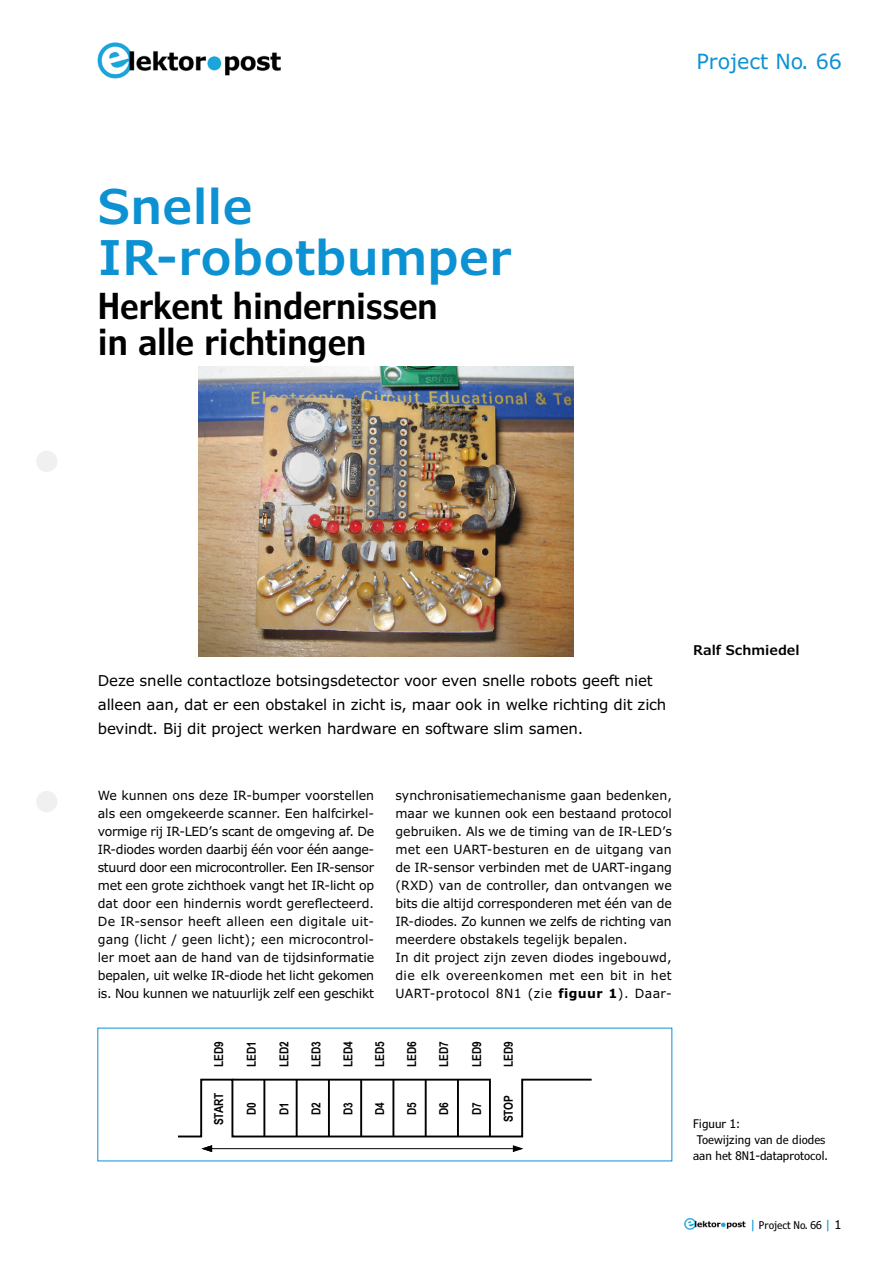
<style>
.page{position:relative;width:893px;height:1263px;background:#fff}
.page>*{position:absolute;margin:0;border:0;box-sizing:border-box;transform-origin:0 0}
.t1{font:600 48px/51px "Verdana Pro";color:#0c92d2}
.subtitle{font:600 condensed 36px/36px "Verdana Pro";color:#000}
.t2{font:21px "Verdana Pro";color:#0c92d2}
.summary{font:15px/24px "Verdana Pro";letter-spacing:-.01em;color:#000}
.author{font:600 13.5px "Verdana Pro";color:#000}
.bodytext{font:12.75px/18px "Verdana Pro";color:#000;text-align:justify}
.t3{font:700 12.3px "Arial Narrow";color:#000}
.t4{font:condensed 12px/16.2px "Verdana Pro";color:#000}
.t5{font:condensed 10.8px "Verdana Pro";color:#000}
.s1{font-weight:700}
.s2{font-stretch:normal;font-size:12.15px;color:#0c92d2}
.s3{font-stretch:normal;font-size:12.15px}
</style>
<div class="page">
<div style="left:36px;top:451px;width:21px;height:21px;background:#f0f0f0;border-radius:50%"></div>
<div style="left:36px;top:791px;width:21px;height:21px;background:#f0f0f0;border-radius:50%"></div>
<img style="left:685px;top:1218px;width:61px;height:12px">
<img style="left:98px;top:43px;width:183px;height:36px">
<img style="left:198px;top:366px;width:375px;height:290px">
<svg style="left:178px;top:1078px;width:414px;height:60px"></svg>
<hr style="left:263px;top:1080px;width:2px;height:56px;background:#000">
<hr style="left:296px;top:1080px;width:2px;height:56px;background:#000">
<hr style="left:328px;top:1080px;width:2px;height:56px;background:#000">
<hr style="left:360px;top:1080px;width:2px;height:56px;background:#000">
<hr style="left:392px;top:1080px;width:2px;height:56px;background:#000">
<hr style="left:425px;top:1080px;width:2px;height:56px;background:#000">
<hr style="left:457px;top:1080px;width:2px;height:56px;background:#000">
<hr style="left:204px;top:1148px;width:318px;height:1px;background:#000">
<svg style="left:201px;top:1145px;width:12px;height:7px"></svg>
<svg style="left:512px;top:1145px;width:12px;height:7px"></svg>
<p class="t1" style="left:98px;top:181px;width:415px">Snelle<br>IR-robotbumper</p>
<p class="subtitle" style="left:98px;top:288px;width:341px">Herkent hindernissen in alle richtingen</p>
<h3 class="t2" style="left:696px;top:48px;width:147px">Project No. 66</h3>
<p class="summary" style="left:98px;top:668px;width:570px">Deze snelle contactloze botsingsdetector voor even snelle robots geeft niet alleen aan, dat er een obstakel in zicht is, maar ook in welke richting dit zich bevindt. Bij dit project werken hardware en software slim samen.</p>
<p class="bodytext" style="left:98px;top:787px;width:278px">We kunnen ons deze IR-bumper voorstellen als een omgekeerde scanner. Een halfcirkel&shy;vormige rij IR-LED’s scant de omgeving af. De IR-diodes worden daarbij één voor één aange&shy;stuurd door een microcontroller. Een IR-sensor met een grote zichthoek vangt het IR-licht op dat door een hindernis wordt gereflecteerd.<br>De IR-sensor heeft alleen een digitale uit&shy;gang (licht / geen licht); een microcontrol&shy;ler moet aan de hand van de tijdsinformatie bepalen, uit welke IR-diode het licht gekomen is. Nou kunnen we natuurlijk zelf een geschikt</p>
<p class="bodytext" style="left:395px;top:787px;width:278px">synchronisatiemechanisme gaan bedenken, maar we kunnen ook een bestaand protocol gebruiken. Als we de timing van de IR-LED’s met een UART-besturen en de uitgang van de IR-sensor verbinden met de UART-ingang (RXD) van de controller, dan ontvangen we bits die altijd corresponderen met één van de IR-diodes. Zo kunnen we zelfs de richting van meerdere obstakels tegelijk bepalen.</p>
<p class="bodytext" style="left:395px;top:949px;width:278px">In dit project zijn zeven diodes ingebouwd, die elk overeenkomen met een bit in het UART-protocol 8N1 (zie <span class="s1">figuur 1</span>). Daar-</p>
<p class="t3" style="left:209px;top:1067px;width:27px;rotate:-90deg">LED9</p>
<p class="t3" style="left:209px;top:1125px;width:34px;rotate:-90deg">START</p>
<p class="t3" style="left:242px;top:1067px;width:27px;rotate:-90deg">LED1</p>
<p class="t3" style="left:242px;top:1115px;width:14px;rotate:-90deg">D0</p>
<p class="t3" style="left:275px;top:1067px;width:27px;rotate:-90deg">LED2</p>
<p class="t3" style="left:275px;top:1115px;width:14px;rotate:-90deg">D1</p>
<p class="t3" style="left:307px;top:1067px;width:27px;rotate:-90deg">LED3</p>
<p class="t3" style="left:307px;top:1115px;width:14px;rotate:-90deg">D2</p>
<p class="t3" style="left:339px;top:1067px;width:27px;rotate:-90deg">LED4</p>
<p class="t3" style="left:339px;top:1115px;width:14px;rotate:-90deg">D3</p>
<p class="t3" style="left:371px;top:1067px;width:27px;rotate:-90deg">LED5</p>
<p class="t3" style="left:371px;top:1115px;width:14px;rotate:-90deg">D4</p>
<p class="t3" style="left:403px;top:1067px;width:27px;rotate:-90deg">LED6</p>
<p class="t3" style="left:403px;top:1115px;width:14px;rotate:-90deg">D5</p>
<p class="t3" style="left:435px;top:1067px;width:27px;rotate:-90deg">LED7</p>
<p class="t3" style="left:435px;top:1115px;width:14px;rotate:-90deg">D6</p>
<p class="t3" style="left:468px;top:1067px;width:27px;rotate:-90deg">LED9</p>
<p class="t3" style="left:468px;top:1115px;width:14px;rotate:-90deg">D7</p>
<p class="t3" style="left:499px;top:1067px;width:27px;rotate:-90deg">LED9</p>
<p class="t3" style="left:499px;top:1122px;width:29px;rotate:-90deg">STOP</p>
<p class="author" style="left:693px;top:641px;width:108px">Ralf Schmiedel</p>
<p class="t4" style="left:693px;top:1115px;width:49px">Figuur 1:</p>
<p class="t4" style="left:693px;top:1132px;width:136px">Toewijzing van de diodes aan het 8N1-dataprotocol.</p>
<p class="t5" style="left:750px;top:1218px;width:93px"><span class="s2">|</span> Project No. 66 <span class="s2">|</span> <span class="s3">1</span></p>
</div>
